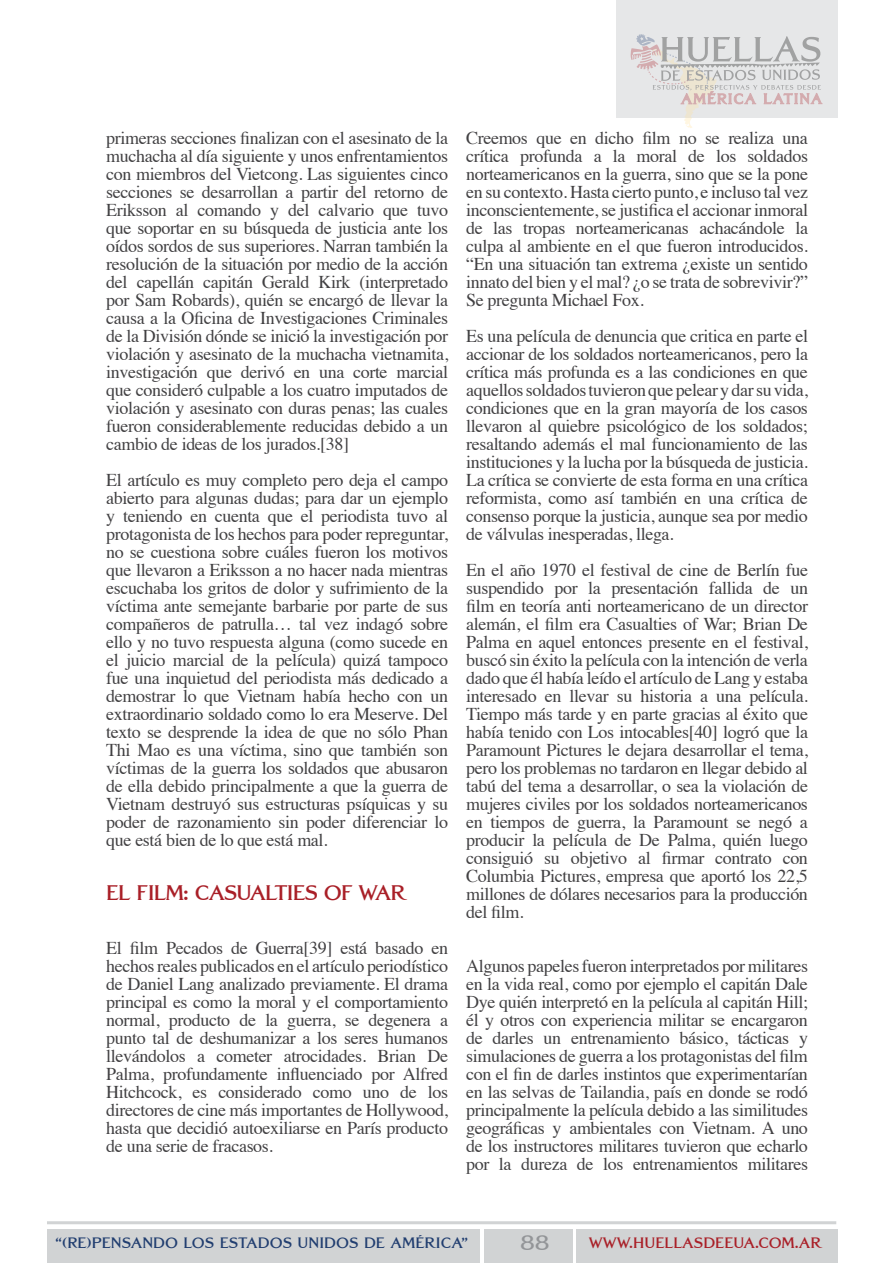
<style>
.page{position:relative;width:893px;height:1263px;background:#fff}
.page>*{position:absolute;margin:0;border:0;box-sizing:border-box;transform-origin:0 0}
.t1{font:700 21px "Grand Central";letter-spacing:-.04em;color:#a91f27}
.t2{font:700 21px "Grand Central";color:#939598}
.t3{font:18px/18px "Times";letter-spacing:-.02em;color:#414042;text-align:justify}
.t4{font:700 15px "Grand Central";color:#213e70}
.t5{font:700 15px "Grand Central";color:#a91f27}
</style>
<div class="page">
<div style="left:576px;top:1229px;width:262px;height:33px;background:#d1d3d4"></div>
<div style="left:47px;top:1229px;width:432px;height:33px;background:#d1d3d4"></div>
<hr style="left:47px;top:1221px;width:789px;height:3px;background:#d1d3d4">
<div style="left:617px;top:0;width:221px;height:117px;background:#e6e7e8"></div>
<svg style="left:631px;top:34px;width:191px;height:94px"></svg>
<div style="left:484px;top:1229px;width:89px;height:33px;background:#d1d3d4"></div>
<p class="t3" style="left:106px;top:127px;width:343px">primeras secciones finalizan con el asesinato de la muchacha al día siguiente y unos enfrentamientos con miembros del Vietcong. Las siguientes cinco secciones se desarrollan a partir del retorno de Eriksson al comando y del calvario que tuvo que soportar en su búsqueda de justicia ante los oídos sordos de sus superiores. Narran también la resolución de la situación por medio de la acción del capellán capitán Gerald Kirk (interpretado por Sam Robards), quién se encargó de llevar la causa a la Oficina de Investigaciones Criminales de la División dónde se inició la investigación por violación y asesinato de la muchacha vietnamita, investigación que derivó en una corte marcial que consideró culpable a los cuatro imputados de violación y asesinato con duras penas; las cuales fueron considerablemente reducidas debido a un cambio de ideas de los jurados.[38]</p>
<p class="t3" style="left:106px;top:469px;width:343px">El artículo es muy completo pero deja el campo abierto para algunas dudas; para dar un ejemplo y teniendo en cuenta que el periodista tuvo al protagonista de los hechos para poder repreguntar, no se cuestiona sobre cuáles fueron los motivos que llevaron a Eriksson a no hacer nada mientras escuchaba los gritos de dolor y sufrimiento de la víctima ante semejante barbarie por parte de sus compañeros de patrulla… tal vez indagó sobre ello y no tuvo respuesta alguna (como sucede en el juicio marcial de la película) quizá tampoco fue una inquietud del periodista más dedicado a demostrar lo que Vietnam había hecho con un extraordinario soldado como lo era Meserve. Del texto se desprende la idea de que no sólo Phan Thi Mao es una víctima, sino que también son víctimas de la guerra los soldados que abusaron de ella debido principalmente a que la guerra de Vietnam destruyó sus estructuras psíquicas y su poder de razonamiento sin poder diferenciar lo que está bien de lo que está mal.</p>
<p class="t1" style="left:106px;top:880px;width:302px">EL FILM: CASUALTIES OF WAR</p>
<p class="t3" style="left:106px;top:937px;width:343px">El film Pecados de Guerra[39] está basado en hechos reales publicados en el artículo periodístico de Daniel Lang analizado previamente. El drama principal es como la moral y el comportamiento normal, producto de la guerra, se degenera a punto tal de deshumanizar a los seres humanos llevándolos a cometer atrocidades. Brian De Palma, profundamente influenciado por Alfred Hitchcock, es considerado como uno de los directores de cine más importantes de Hollywood, hasta que decidió autoexiliarse en París producto de una serie de fracasos.</p>
<p class="t3" style="left:466px;top:127px;width:343px">Creemos que en dicho film no se realiza una crítica profunda a la moral de los soldados norteamericanos en la guerra, sino que se la pone en su contexto. Hasta cierto punto, e incluso tal vez inconscientemente, se justifica el accionar inmoral de las tropas norteamericanas achacándole la culpa al ambiente en el que fueron introducidos. “En una situación tan extrema ¿existe un sentido innato del bien y el mal? ¿o se trata de sobrevivir?” Se pregunta Michael Fox.</p>
<p class="t3" style="left:466px;top:325px;width:343px">Es una película de denuncia que critica en parte el accionar de los soldados norteamericanos, pero la crítica más profunda es a las condiciones en que aquellos soldados tuvieron que pelear y dar su vida, condiciones que en la gran mayoría de los casos llevaron al quiebre psicológico de los soldados; resaltando además el mal funcionamiento de las instituciones y la lucha por la búsqueda de justicia.<br>La crítica se convierte de esta forma en una crítica reformista, como así también en una crítica de consenso porque la justicia, aunque sea por medio de válvulas inesperadas, llega.</p>
<p class="t3" style="left:466px;top:559px;width:343px">En el año 1970 el festival de cine de Berlín fue suspendido por la presentación fallida de un film en teoría anti norteamericano de un director alemán, el film era Casualties of War; Brian De Palma en aquel entonces presente en el festival, buscó sin éxito la película con la intención de verla dado que él había leído el artículo de Lang y estaba interesado en llevar su historia a una película.<br>Tiempo más tarde y en parte gracias al éxito que había tenido con Los intocables[40] logró que la Paramount Pictures le dejara desarrollar el tema, pero los problemas no tardaron en llegar debido al tabú del tema a desarrollar, o sea la violación de mujeres civiles por los soldados norteamericanos en tiempos de guerra, la Paramount se negó a producir la película de De Palma, quién luego consiguió su objetivo al firmar contrato con Columbia Pictures, empresa que aportó los 22,5 millones de dólares necesarios para la producción del film.</p>
<p class="t3" style="left:466px;top:955px;width:343px">Algunos papeles fueron interpretados por militares en la vida real, como por ejemplo el capitán Dale Dye quién interpretó en la película al capitán Hill; él y otros con experiencia militar se encargaron de darles un entrenamiento básico, tácticas y simulaciones de guerra a los protagonistas del film con el fin de darles instintos que experimentarían en las selvas de Tailandia, país en donde se rodó principalmente la película debido a las similitudes geográficas y ambientales con Vietnam. A uno de los instructores militares tuvieron que echarlo por la dureza de los entrenamientos militares</p>
<p class="t4" style="left:55px;top:1234px;width:415px">“(RE)PENSANDO LOS ESTADOS UNIDOS DE AMÉRICA”</p>
<p class="t2" style="left:520px;top:1230px;width:31px">88</p>
<p class="t5" style="left:589px;top:1234px;width:234px">WWW.HUELLASDEEUA.COM.AR</p>
</div>
